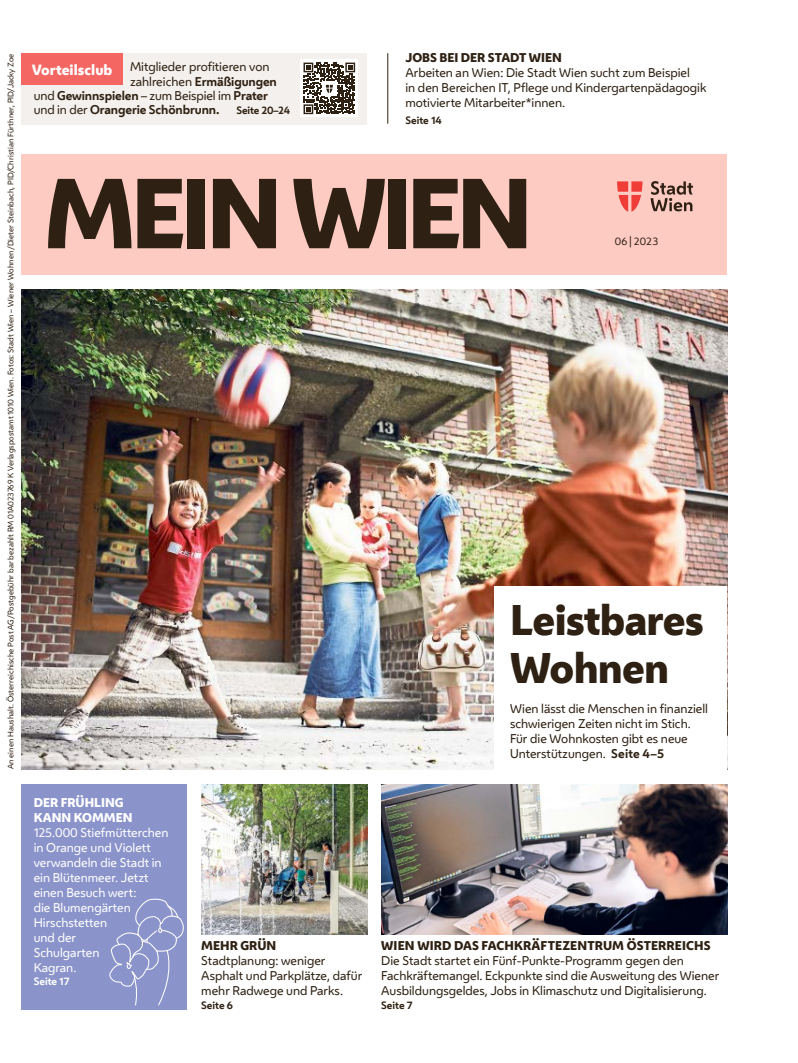
<style>
.page{position:relative;width:798px;height:1063px;background:#fff}
.page>*{position:absolute;margin:0;border:0;box-sizing:border-box;transform-origin:0 0}
.HL_Header_36pt{font:800 92.5px "Wiener Melange";letter-spacing:-.055em;color:#2e2113}
.HL_Header_32pt{font:800 40px/48px "Wiener Melange";letter-spacing:-.02em;color:#2e2113}
.t1{font:800 13.88px "Wiener Melange";color:#fff}
.Bildgeschichte_FT_Bildgeschichte{font:11.88px/15px "Wiener Melange";color:#2e2113}
.Bildgeschichte_FT_Bildgeschichte-2{font:11.88px/15px "Wiener Melange";color:#fff}
.Spalte_Infobox_Spalte_FT{font:11.88px/15px "Wiener Melange";color:#2e2113}
.FT_FT{font:11.88px/15px "Wiener Melange";color:#2e2113}
.Spalte_Infobox_Spalte_Header{font:700 11.88px "Wiener Melange";letter-spacing:-.01em;color:#2e2113}
.Spalte_Infobox_Spalte_Header_UeZ{font:11.88px/15px "Wiener Melange";color:#2e2113}
.Spalte_Infobox_Spalte_Header-2{font:800 11.88px "Wiener Melange";letter-spacing:.01em;color:#2e2113}
.Spalte_Infobox_Spalte_Header-3{font:11.88px "Wiener Melange";color:#2e2113}
.Spalte_Infobox_Spalte_Header-4{font:800 11.88px/15px "Wiener Melange";color:#fff}
.Spalte_Infobox_Seitenverweis{font:700 10px "Wiener Melange";color:#2e2113}
.Spalte_Infobox_Spalte_Header-5{font:700 10px "Wiener Melange";letter-spacing:-.01em;color:#2e2113}
.Spalte_Infobox_Seitenverweis-2{font:700 10px "Wiener Melange";color:#fff}
.Spalte_Infobox_Spalte_Header_UeZ-2{font:10px "Wiener Melange";letter-spacing:.03em;color:#2e2113}
.t2{font:7.5px "Wiener Melange";letter-spacing:.005em;color:#2e2113}
.s1{font-weight:400}
.s2{font-weight:700}
.s3{font-weight:800}
</style>
<div class="page">
<div style="left:21px;top:155px;width:706px;height:120px;background:#fecbc3"></div>
<svg style="left:617px;top:181px;width:25px;height:31px"></svg>
<svg style="left:650px;top:181px;width:43px;height:30px"></svg>
<img style="left:21px;top:290px;width:705px;height:480px">
<hr style="left:387px;top:53px;width:1px;height:71px;background:#2e2113">
<div style="left:21px;top:53px;width:346px;height:72px;background:#f4f0ed"></div>
<div style="left:300px;top:60px;width:58px;height:57px;background:#fff"></div>
<svg style="left:303px;top:63px;width:52px;height:51px"></svg>
<div style="left:21px;top:53px;width:102px;height:32px;background:#f46661"></div>
<img style="left:381px;top:785px;width:345px;height:150px">
<img style="left:201px;top:785px;width:166px;height:150px">
<div style="left:21px;top:785px;width:166px;height:225px;background:#8b94ca"></div>
<div style="left:494px;top:586px;width:232px;height:185px;background:#fff"></div>
<svg style="left:109px;top:898px;width:75px;height:108px"></svg>
<p class="t2" style="left:5px;top:769px;width:717px;rotate:-90deg">An einen Haushalt. Österreichische Post AG/Postgebühr bar bezahlt RM 01A023769 K Verlagspostamt 1010 Wien. Fotos: Stadt Wien – Wiener Wohnen/Dieter Steinbach, PID/Christian Fürthner, PID/Jacky Zoe</p>
<h1 class="Spalte_Infobox_Spalte_Header-2" style="left:405px;top:50px;width:158px">JOBS BEI DER STADT WIEN</h1>
<h1 class="Spalte_Infobox_Spalte_Header-3" style="left:130px;top:58px;width:141px">Mitglieder profitieren von</h1>
<h1 class="Spalte_Infobox_Spalte_Header" style="left:130px;top:71px;width:148px"><span class="s1">zahlreichen</span> Ermäßigungen</h1>
<h1 class="Spalte_Infobox_Spalte_Header" style="left:34px;top:85px;width:236px"><span class="s1">und</span> Gewinnspielen <span class="s1">– zum Beispiel im</span> Prater</h1>
<h1 class="Spalte_Infobox_Spalte_Header" style="left:34px;top:100px;width:187px"><span class="s1">und in der</span> Orangerie Schönbrunn.</h1>
<h1 class="Spalte_Infobox_Spalte_Header-5" style="left:236px;top:102px;width:55px">Seite 20–24</h1>
<p class="t1" style="left:32px;top:60px;width:82px">Vorteilsclub</p>
<p class="Spalte_Infobox_Spalte_FT" style="left:405px;top:65px;width:302px">Arbeiten an Wien: Die Stadt Wien sucht zum Beispiel<br>in den Bereichen IT, Pflege und Kindergartenpädagogik motivierte Mitarbeiter*innen.</p>
<p class="Spalte_Infobox_Seitenverweis" style="left:405px;top:112px;width:38px">Seite 14</p>
<h1 class="HL_Header_36pt" style="left:43px;top:150px;width:490px">MEIN WIEN</h1>
<p class="Spalte_Infobox_Spalte_Header_UeZ-2" style="left:614px;top:233px;width:45px">06 | 2023</p>
<h1 class="HL_Header_32pt" style="left:510px;top:596px;width:195px">Leistbares<br>Wohnen</h1>
<p class="FT_FT" style="left:510px;top:701px;width:199px">Wien lässt die Menschen in finanziell schwierigen Zeiten nicht im Stich.<br>Für die Wohnkosten gibt es neue Unterstützungen. <span class="s2">Seite 4–5</span></p>
<h1 class="Spalte_Infobox_Spalte_Header-4" style="left:34px;top:795px;width:100px">DER FRÜHLING<br>KANN KOMMEN</h1>
<p class="Bildgeschichte_FT_Bildgeschichte-2" style="left:34px;top:824px;width:136px">125.000 Stiefmütterchen in Orange und Violett verwandeln die Stadt in ein Blütenmeer. Jetzt einen Besuch wert:<br>die Blumengärten<br>Hirschstetten<br>und der<br>Schulgarten<br>Kagran.</p>
<p class="Spalte_Infobox_Seitenverweis-2" style="left:34px;top:973px;width:37px">Seite 17</p>
<p class="Spalte_Infobox_Spalte_Header_UeZ" style="left:201px;top:937px;width:162px"><span class="s3">MEHR GRÜN<br></span>Stadtplanung: weniger<br>Asphalt und Parkplätze, dafür mehr Radwege und Parks.</p>
<p class="Spalte_Infobox_Seitenverweis" style="left:201px;top:997px;width:33px">Seite 6</p>
<h1 class="Spalte_Infobox_Spalte_Header-2" style="left:381px;top:937px;width:331px">WIEN WIRD DAS FACHKRÄFTEZENTRUM ÖSTERREICHS</h1>
<p class="Bildgeschichte_FT_Bildgeschichte" style="left:381px;top:952px;width:339px">Die Stadt startet ein Fünf-Punkte-Programm gegen den<br>Fachkräftemangel. Eckpunkte sind die Ausweitung des Wiener<br>Ausbildungsgeldes, Jobs in Klimaschutz und Digitalisierung.</p>
<p class="Spalte_Infobox_Seitenverweis" style="left:381px;top:997px;width:33px">Seite 7</p>
</div>
